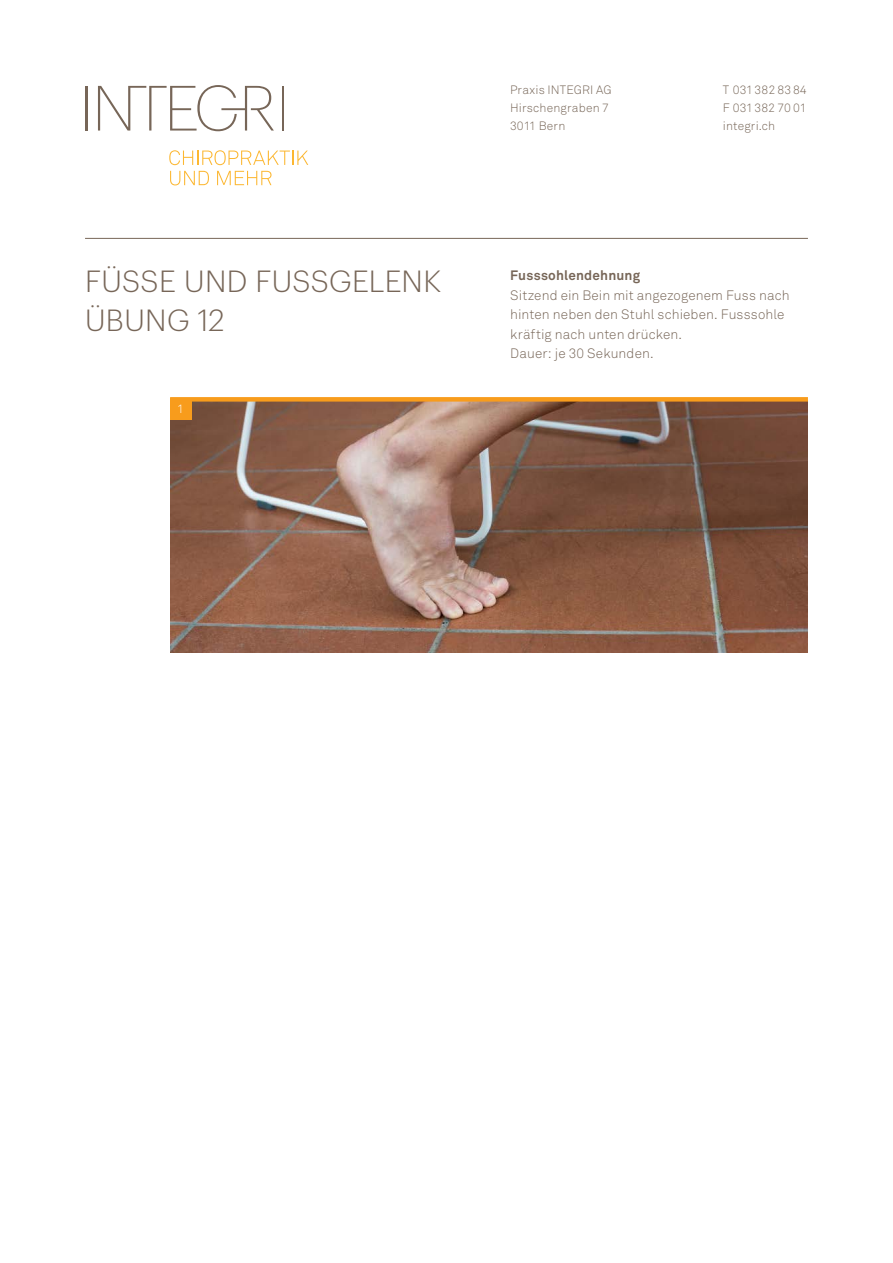
<style>
.page{position:relative;width:893px;height:1263px;background:#fff}
.page>*{position:absolute;margin:0;border:0;box-sizing:border-box;transform-origin:0 0}
.t1{font:300 30px/39px "Graphik";letter-spacing:.01em;color:#776658}
.t2{font:300 13.5px/19.5px "Akkurat";letter-spacing:.01em;color:#776658}
.t3{font:700 13.5px "Akkurat";letter-spacing:.015em;color:#776658}
.t4{font:300 12px/18px "Akkurat";letter-spacing:.01em;color:#776658;text-align:justify}
.t5{font:300 12px "Akkurat";color:#fff}
</style>
<div class="page">
<svg style="left:169px;top:150px;width:139px;height:15px"></svg>
<svg style="left:170px;top:171px;width:39px;height:14px"></svg>
<svg style="left:217px;top:171px;width:55px;height:14px"></svg>
<hr style="left:85px;top:86px;width:2px;height:45px;background:#776658">
<hr style="left:282px;top:86px;width:2px;height:45px;background:#776658">
<svg style="left:98px;top:85px;width:176px;height:46px"></svg>
<hr style="left:85px;top:238px;width:723px;height:1px;background:#776658">
<img style="left:170px;top:402px;width:638px;height:250px">
<div style="left:170px;top:397px;width:638px;height:5px;background:#f89c1c"></div>
<div style="left:170px;top:398px;width:21px;height:21px;background:#f89c1c"></div>
<p class="t4" style="left:510px;top:81px;width:103px;text-align:left">Praxis INTEGRI AG<br>Hirschengraben 7<br>3011 Bern</p>
<p class="t4" style="left:723px;top:81px;width:85px">T 031 382 83 84<br>F 031 382 70 01 integri.ch</p>
<h1 class="t1" style="left:85px;top:259px;width:358px">FÜSSE UND FUSSGELENK<br>ÜBUNG 12</h1>
<p class="t3" style="left:510px;top:267px;width:131px">Fusssohlendehnung</p>
<p class="t2" style="left:510px;top:285px;width:281px">Sitzend ein Bein mit angezogenem Fuss nach hinten neben den Stuhl schieben. Fusssohle kräftig nach unten drücken.<br>Dauer: je 30 Sekunden.</p>
<p class="t5" style="left:177px;top:402px;width:8px">1</p>
</div>
